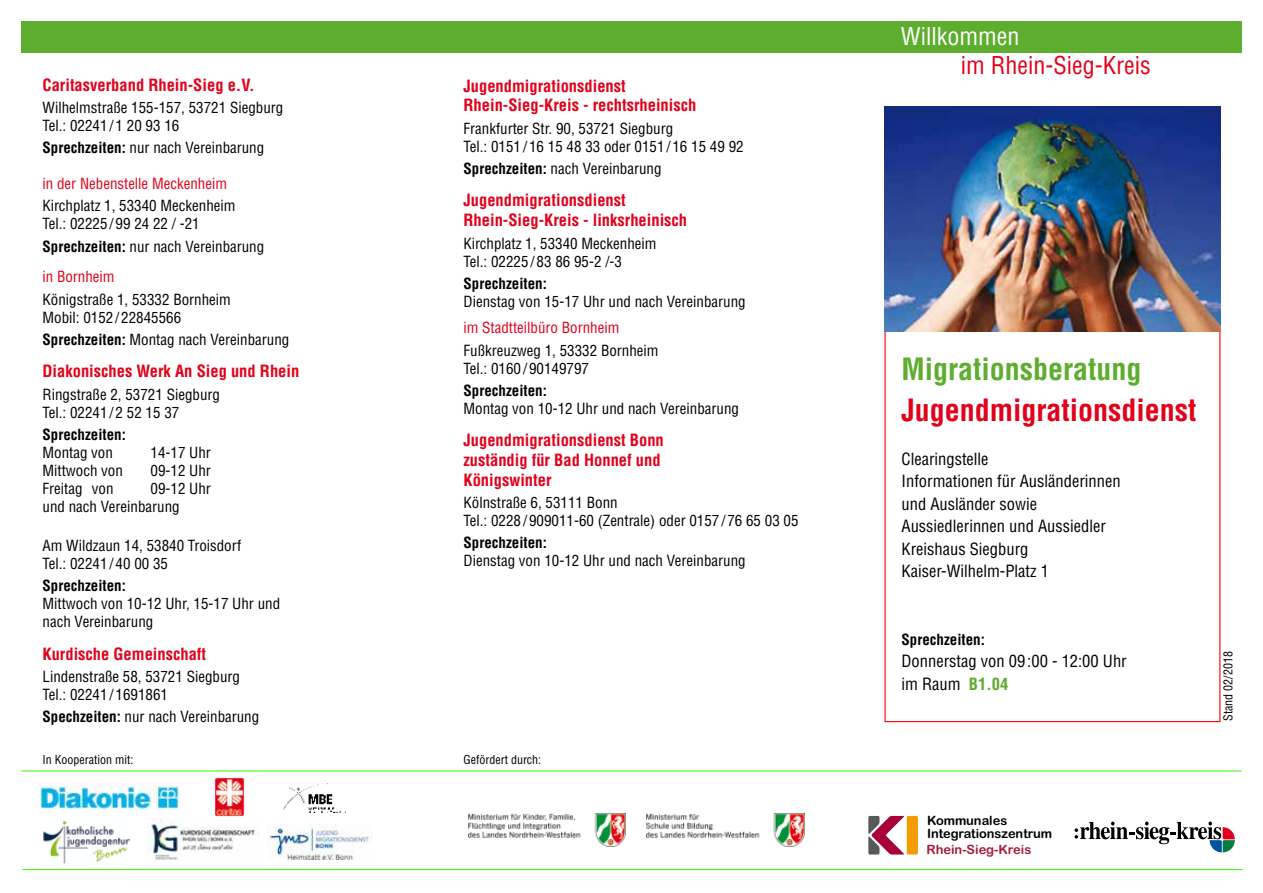
<style>
.page{position:relative;width:1263px;height:893px;background:#fff}
.page>*{position:absolute;margin:0;border:0;box-sizing:border-box;transform-origin:0 0}
.t1{font:700 condensed 30px "Helvetica LT Std";color:#e2001a}
.t2{font:700 condensed 30px "Helvetica LT Std";color:#5fad2f}
.t3{font:condensed 24px "Helvetica LT Std";color:#e2001a}
.t4{font:condensed 24px "Helvetica LT Std";color:#fff}
.t5{font:700 condensed 16.5px/19.8px "Helvetica LT Std";color:#e2001a}
.t6{font:condensed 16.5px/22.5px "Helvetica LT Std";color:#000}
.t7{font:condensed 15px/18px "Helvetica LT Std";color:#000}
.t8{font:700 condensed 15px "Helvetica LT Std";color:#000}
.t9{font:condensed 15px "Helvetica LT Std";color:#e2001a}
.t10{font:12.9px "Arial Rounded MT Bold";color:#a31d39}
.t11{font:12.75px/12.5px "Arial Rounded MT Bold";color:#000}
.t12{font:condensed 12px "Helvetica LT Std";color:#000}
.s1{font-weight:700}
.s2{color:#e2001a}
.s3{font-weight:700;color:#5fad2f}
</style>
<div class="page">
<div style="left:21px;top:21px;width:1221px;height:32px;background:#5dad2e"></div>
<img style="left:43px;top:820px;width:86px;height:44px">
<hr style="left:21px;top:771px;width:1221px;height:1px;background:#2eff00">
<hr style="left:22px;top:869px;width:1221px;height:1px;background:#2eff00">
<img style="left:884px;top:106px;width:336px;height:226px">
<img style="left:283px;top:783px;width:63px;height:30px">
<div style="left:907px;top:816px;width:11px;height:38px;background:#f49b00;border-radius:2px"></div>
<svg style="left:868px;top:816px;width:36px;height:38px"></svg>
<svg style="left:1074px;top:822px;width:161px;height:30px"></svg>
<img style="left:147px;top:819px;width:112px;height:41px">
<img style="left:214px;top:778px;width:30px;height:39px">
<img style="left:40px;top:785px;width:139px;height:24px">
<img style="left:468px;top:814px;width:158px;height:32px">
<img style="left:646px;top:814px;width:158px;height:32px">
<img style="left:268px;top:824px;width:104px;height:35px">
<p class="t5" style="left:43px;top:74px;width:214px">Caritasverband Rhein-Sieg e.V.</p>
<p class="t7" style="left:43px;top:98px;width:242px">Wilhelmstraße 155-157, 53721 Siegburg<br>Tel.: 02241/ 1 20 93 16</p>
<p class="t7" style="left:43px;top:138px;width:223px"><span class="s1">Sprechzeiten:</span> nur nach Vereinbarung</p>
<p class="t9" style="left:43px;top:174px;width:186px">in der Nebenstelle Meckenheim</p>
<p class="t7" style="left:43px;top:197px;width:194px">Kirchplatz 1, 53340 Meckenheim<br>Tel.: 02225/ 99 24 22 / -21</p>
<p class="t7" style="left:43px;top:231px;width:223px;line-height:30.8px"><span class="s1">Sprechzeiten:</span> nur nach Vereinbarung <span class="s2">in Bornheim</span></p>
<p class="t7" style="left:43px;top:290px;width:190px">Königstraße 1, 53332 Bornheim<br>Mobil: 0152/ 22845566</p>
<p class="t7" style="left:43px;top:330px;width:248px"><span class="s1">Sprechzeiten:</span> Montag nach Vereinbarung</p>
<p class="t5" style="left:43px;top:361px;width:258px">Diakonisches Werk An Sieg und Rhein</p>
<p class="t7" style="left:43px;top:385px;width:179px">Ringstraße 2, 53721 Siegburg<br>Tel.: 02241/ 2 52 15 37</p>
<p class="t8" style="left:43px;top:425px;width:85px">Sprechzeiten:</p>
<p class="t7" style="left:43px;top:443px;width:72px">Montag von</p>
<p class="t7" style="left:151px;top:443px;width:62px">14-17 Uhr</p>
<p class="t7" style="left:43px;top:461px;width:82px">Mittwoch von</p>
<p class="t7" style="left:151px;top:461px;width:62px">09-12 Uhr</p>
<p class="t7" style="left:43px;top:479px;width:73px">Freitag von</p>
<p class="t7" style="left:43px;top:479px;width:170px;text-indent:108px">09-12 Uhr und nach Vereinbarung</p>
<p class="t7" style="left:43px;top:537px;width:200px">Am Wildzaun 14, 53840 Troisdorf<br>Tel.: 02241/ 40 00 35</p>
<p class="t8" style="left:43px;top:576px;width:85px">Sprechzeiten:</p>
<p class="t7" style="left:43px;top:595px;width:239px">Mittwoch von 10-12 Uhr, 15-17 Uhr und nach Vereinbarung</p>
<p class="t5" style="left:43px;top:644px;width:165px">Kurdische Gemeinschaft</p>
<p class="t7" style="left:43px;top:668px;width:199px">Lindenstraße 58, 53721 Siegburg<br>Tel.: 02241/ 1691861</p>
<p class="t7" style="left:43px;top:708px;width:218px"><span class="s1">Spechzeiten:</span> nur nach Vereinbarung</p>
<p class="t5" style="left:463px;top:76px;width:234px">Jugendmigrationsdienst<br>Rhein-Sieg-Kreis - rechtsrheinisch</p>
<p class="t7" style="left:463px;top:119px;width:282px">Frankfurter Str. 90, 53721 Siegburg<br>Tel.: 0151/16 15 48 33 oder 0151/ 16 15 49 92</p>
<p class="t7" style="left:463px;top:159px;width:200px"><span class="s1">Sprechzeiten:</span> nach Vereinbarung</p>
<p class="t5" style="left:463px;top:190px;width:225px">Jugendmigrationsdienst<br>Rhein-Sieg-Kreis - linksrheinisch</p>
<p class="t7" style="left:463px;top:234px;width:194px">Kirchplatz 1, 53340 Meckenheim<br>Tel.: 02225/83 86 95-2 /-3</p>
<p class="t8" style="left:463px;top:274px;width:85px">Sprechzeiten:</p>
<p class="t7" style="left:463px;top:292px;width:284px">Dienstag von 15-17 Uhr und nach Vereinbarung</p>
<p class="t9" style="left:463px;top:318px;width:157px">im Stadtteilbüro Bornheim</p>
<p class="t7" style="left:463px;top:341px;width:196px">Fußkreuzweg 1, 53332 Bornheim<br>Tel.: 0160/90149797</p>
<p class="t8" style="left:463px;top:381px;width:85px">Sprechzeiten:</p>
<p class="t7" style="left:463px;top:399px;width:277px">Montag von 10-12 Uhr und nach Vereinbarung</p>
<p class="t5" style="left:463px;top:430px;width:202px">Jugendmigrationsdienst Bonn zuständig für Bad Honnef und<br>Königswinter</p>
<p class="t7" style="left:463px;top:494px;width:337px">Kölnstraße 6, 53111 Bonn<br>Tel.: 0228/909011-60 (Zentrale) oder 0157/ 76 65 03 05</p>
<p class="t8" style="left:463px;top:534px;width:85px">Sprechzeiten:</p>
<p class="t7" style="left:463px;top:552px;width:284px">Dienstag von 10-12 Uhr und nach Vereinbarung</p>
<p class="t12" style="left:43px;top:752px;width:92px">In Kooperation mit:</p>
<p class="t12" style="left:463px;top:753px;width:79px">Gefördert durch:</p>
<h2 class="t4" style="left:901px;top:22px;width:120px">Willkommen</h2>
<h2 class="t3" style="left:961px;top:50px;width:191px">im Rhein-Sieg-Kreis</h2>
<h1 class="t2" style="left:901px;top:351px;width:241px">Migrationsberatung</h1>
<h1 class="t1" style="left:901px;top:391px;width:296px">Jugendmigrationsdienst</h1>
<p class="t6" style="left:901px;top:447px;width:221px">Clearingstelle<br>Informationen für Ausländerinnen und Ausländer sowie<br>Aussiedlerinnen und Aussiedler<br>Kreishaus Siegburg<br>Kaiser-Wilhelm-Platz 1</p>
<p class="t8" style="left:901px;top:630px;width:85px">Sprechzeiten:</p>
<p class="t6" style="left:901px;top:650px;width:227px">Donnerstag von 09 :00 - 12:00 Uhr im Raum <span class="s3">B1.04</span></p>
<p class="t12" style="left:1221px;top:721px;width:71px;rotate:-90deg">Stand 02/2018</p>
<p class="t11" style="left:927px;top:814px;width:127px">Kommunales<br>Integrationszentrum</p>
<p class="t10" style="left:926px;top:842px;width:106px">Rhein-Sieg-Kreis</p>
</div>
